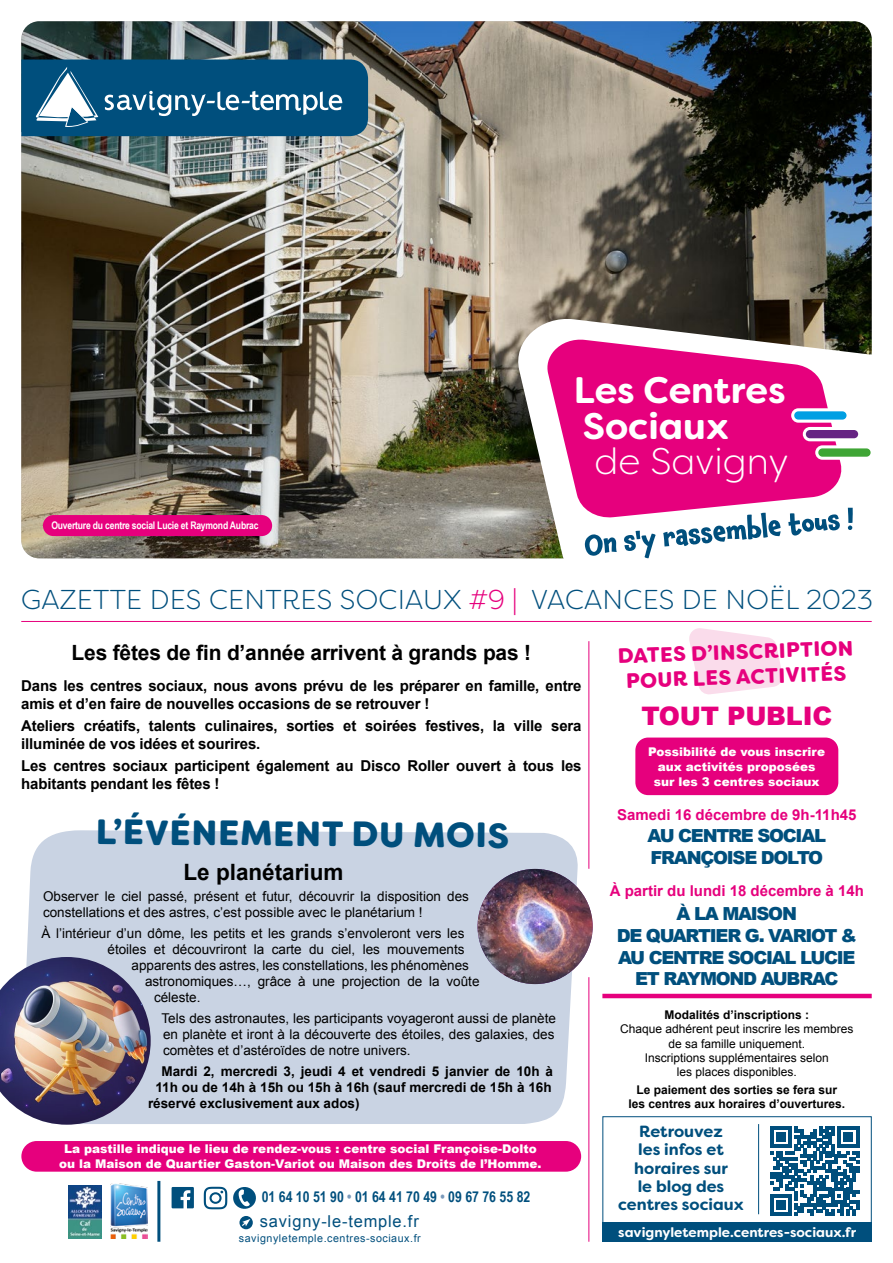
<style>
.page{position:relative;width:893px;height:1263px;background:#fff}
.page>*{position:absolute;margin:0;border:0;box-sizing:border-box;transform-origin:0 0}
.t1{font:700 36.9px/35.4px "Filson Soft";color:#fff}
.t2{font:300 36.9px "Filson Soft";color:#fff}
.t3{font:900 35.25px "Filson Soft";color:#004f7d}
.t4{font:300 27.3px "Filson Soft";letter-spacing:.01em;color:#004f7d}
.t5{font:900 25.5px "Arial";letter-spacing:-.01em;color:#e6007d}
.t6{font:700 22.5px "Arial";color:#000}
.t7{font:700 21px "Arial";letter-spacing:-.01em;color:#000}
.t8{font:900 20.85px/24.9px "Filson Soft";color:#e6007d;text-align:center}
.t9{font:900 18px/21.6px "Arial";letter-spacing:-.07em;color:#004f7d}
.t10{font:16.5px "Arial";letter-spacing:.05em;color:#004f7d}
.t11{font:700 16.2px/18px "Filson Soft";color:#004f7d;text-align:center}
.t12{font:700 15px/18px "Arial";letter-spacing:-.01em;color:#000}
.t13{font:700 15px "Arial";color:#e6007d}
.t14{font:700 15px "Arial Narrow";color:#004f7d}
.t15{font:13.5px/16.2px "Arial";color:#000}
.t16{font:700 13.5px "Arial";color:#000}
.t17{font:700 13.5px "Filson Soft";color:#fff}
.t18{font:900 12px/15px "Arial";color:#fff;text-align:center}
.t19{font:12px/14.4px "Arial";color:#000;text-align:center}
.t20{font:700 12px/14.4px "Arial";color:#000;text-align:center}
.t21{font:10.65px "Arial";letter-spacing:.05em;color:#004f7d}
.t22{font:700 10.5px "Arial Narrow";letter-spacing:-.02em;color:#fff}
.s1{color:#e6007d}
.s2{color:#7a99ba}
</style>
<div class="page">
<img style="left:21px;top:21px;width:851px;height:537px">
<svg style="left:770px;top:1126px;width:89px;height:89px"></svg>
<div style="left:602px;top:1116px;width:270px;height:113px;border:1px solid #004f7d"></div>
<svg style="left:21px;top:60px;width:347px;height:76px;background:#1e638c"></svg>
<div style="left:602px;top:1222px;width:270px;height:20px;background:#004f7d"></div>
<hr style="left:21px;top:621px;width:851px;height:1px;background:#e6007d">
<hr style="left:588px;top:641px;width:1px;height:228px;background:#e6007d">
<hr style="left:588px;top:977px;width:1px;height:265px;background:#e6007d">
<hr style="left:602px;top:994px;width:270px;height:4px;background:#e6007d">
<svg style="left:172px;top:1187px;width:22px;height:21px"></svg>
<svg style="left:204px;top:1186px;width:52px;height:24px"></svg>
<svg style="left:239px;top:1216px;width:14px;height:13px"></svg>
<hr style="left:157px;top:1181px;width:3px;height:61px;background:#004f7d">
<img style="left:110px;top:1183px;width:37px;height:55px">
<img style="left:68px;top:1185px;width:33px;height:53px">
<hr style="left:758px;top:1124px;width:1px;height:90px;background:#004f7d">
<div style="left:43px;top:515px;width:229px;height:21px;background:#e6007d;border-radius:11px"></div>
<div style="left:26px;top:830px;width:552px;height:294px;background:#c9d3e3"></div>
<svg style="left:689px;top:628px;width:94px;height:67px"></svg>
<div style="left:21px;top:1141px;width:560px;height:31px;background:#e6007d;border-radius:15px"></div>
<img style="left:0;top:957px;width:151px;height:168px">
<img style="left:477px;top:869px;width:116px;height:115px;border-radius:58px">
<div style="left:635px;top:737px;width:203px;height:58px;background:#e6007d;border-radius:13px"></div>
<svg style="left:512px;top:315px;width:360px;height:244px"></svg>
<svg style="left:535px;top:327px;width:319px;height:201px"></svg>
<svg style="left:584px;top:534px;width:33px;height:22px"></svg>
<svg style="left:624px;top:531px;width:32px;height:27px"></svg>
<svg style="left:663px;top:513px;width:117px;height:33px"></svg>
<svg style="left:788px;top:513px;width:52px;height:22px"></svg>
<svg style="left:848px;top:508px;width:5px;height:22px"></svg>
<svg style="left:791px;top:408px;width:81px;height:52px"></svg>
<p class="t22" style="left:51px;top:518px;width:209px">Ouverture du centre social Lucie et Raymond Aubrac</p>
<h1 class="t1" style="left:574px;top:373px;width:213px">Les Centres<br>Sociaux</h1>
<h1 class="t2" style="left:594px;top:438px;width:195px">de Savigny</h1>
<h3 class="t4" style="left:21px;top:582px;width:853px">GAZETTE DES CENTRES SOCIAUX <span class="s1">#9 |</span> VACANCES DE NOËL 2023</h3>
<h3 class="t7" style="left:72px;top:639px;width:461px">Les fêtes de fin d’année arrivent à grands pas !</h3>
<p class="t12" style="left:21px;top:677px;width:562px">Dans les centres sociaux, nous avons prévu de les préparer en famille, entre amis et d’en faire de nouvelles occasions de se retrouver !</p>
<p class="t12" style="left:21px;top:717px;width:562px">Ateliers créatifs, talents culinaires, sorties et soirées festives, la ville sera illuminée de vos idées et sourires.</p>
<p class="t12" style="left:21px;top:757px;width:562px">Les centres sociaux participent également au Disco Roller ouvert à tous les habitants pendant les fêtes !</p>
<h2 class="t3" style="left:97px;top:807px;width:415px;rotate:1deg">L’ÉVÉNEMENT DU MOIS</h2>
<h3 class="t6" style="left:183px;top:858px;width:162px">Le planétarium</h3>
<p class="t15" style="left:43px;top:888px;width:427px">Observer le ciel passé, présent et futur, découvrir la disposition des constellations et des astres, c’est possible avec le planétarium !</p>
<p class="t15" style="left:42px;top:925px;width:424px">À l’intérieur d’un dôme, les petits et les grands s’envoleront vers les</p>
<p class="t15" style="left:108px;top:941px;width:358px">étoiles et découvriront la carte du ciel, les mouvements</p>
<p class="t15" style="left:132px;top:957px;width:339px">apparents des astres, les constellations, les phénomènes</p>
<p class="t15" style="left:145px;top:973px;width:336px">astronomiques…, grâce à une projection de la voûte</p>
<p class="t15" style="left:154px;top:990px;width:48px">céleste.</p>
<p class="t15" style="left:162px;top:1010px;width:396px;text-align:justify">Tels des astronautes, les participants voyageront aussi de planète en planète et iront à la découverte des étoiles, des galaxies, des comètes et d’astéroïdes de notre univers.</p>
<p class="t16" style="left:162px;top:1062px;width:393px">Mardi 2, mercredi 3, jeudi 4 et vendredi 5 janvier de 10h à</p>
<p class="t16" style="left:156px;top:1078px;width:398px">11h ou de 14h à 15h ou 15h à 16h (sauf mercredi de 15h à 16h</p>
<p class="t16" style="left:148px;top:1094px;width:213px">réservé exclusivement aux ados)</p>
<p class="t18" style="left:59px;top:1141px;width:484px">La pastille indique le lieu de rendez-vous : centre social Françoise-Dolto ou la Maison de Quartier Gaston-Variot ou Maison des Droits de l’Homme.</p>
<p class="t14" style="left:262px;top:1185px;width:270px">01 64 10 51 90 <span class="s2">•</span> 01 64 41 70 49 <span class="s2">•</span> 09 67 76 55 82</p>
<p class="t10" style="left:260px;top:1211px;width:160px">savigny-le-temple.fr</p>
<p class="t21" style="left:239px;top:1231px;width:183px">savignyletemple.centres-sociaux.fr</p>
<h3 class="t8" style="left:617px;top:644px;width:237px;rotate:-2deg">DATES D’INSCRIPTION<br>POUR LES ACTIVITÉS</h3>
<h3 class="t5" style="left:641px;top:697px;width:192px">TOUT PUBLIC</h3>
<p class="t18" style="left:648px;top:743px;width:178px">Possibilité de vous inscrire aux activités proposées sur les 3 centres sociaux</p>
<p class="t13" style="left:617px;top:805px;width:241px">Samedi 16 décembre de 9h-11h45</p>
<h3 class="t9" style="left:648px;top:824px;width:180px">AU CENTRE SOCIAL<br>FRANÇOISE DOLTO</h3>
<p class="t13" style="left:610px;top:881px;width:256px">À partir du lundi 18 décembre à 14h</p>
<h3 class="t9" style="left:617px;top:902px;width:242px;text-align:center">À LA MAISON<br>DE QUARTIER G. VARIOT &amp;<br>AU CENTRE SOCIAL LUCIE<br>ET RAYMOND AUBRAC</h3>
<p class="t20" style="left:664px;top:1008px;width:146px">Modalités d’inscriptions :</p>
<p class="t19" style="left:620px;top:1022px;width:235px">Chaque adhérent peut inscrire les membres de sa famille uniquement.<br>Inscriptions supplémentaires selon<br>les places disponibles.</p>
<p class="t20" style="left:628px;top:1083px;width:218px">Le paiement des sorties se fera sur les centres aux horaires d’ouvertures.</p>
<p class="t11" style="left:618px;top:1123px;width:127px">Retrouvez<br>les infos et horaires sur<br>le blog des centres sociaux</p>
<p class="t17" style="left:618px;top:1223px;width:239px">savignyletemple.centres-sociaux.fr</p>
</div>
